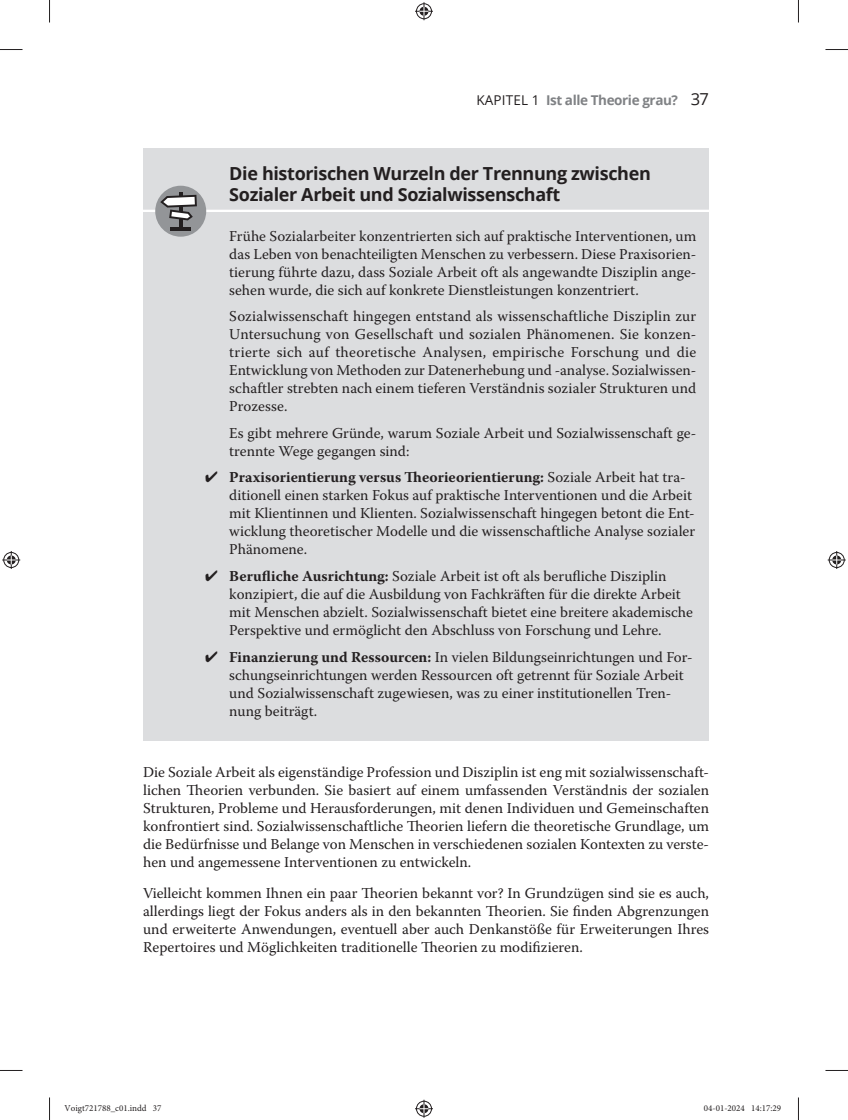
<style>
.page{position:relative;width:848px;height:1120px;background:#fff}
.page>*{position:absolute;margin:0;border:0;box-sizing:border-box;transform-origin:0 0}
.t1{font:700 18px/21px "Open Sans";letter-spacing:-.02em;color:#231f20}
.t2{font:15px/18px "Warnock Pro";color:#231f20;text-align:justify}
.t3{font:700 13.5px "Open Sans";letter-spacing:-.03em;color:#808285}
.t4{font:9px "Minion Pro";color:#231f20}
.s1{font-weight:400;color:#231f20}
.s2{font-weight:400;font-size:16.5px;color:#231f20}
.s3{font-weight:700}
</style>
<div class="page">
<div style="left:143px;top:148px;width:566px;height:78px;background:#dcdddf"></div>
<hr style="left:56px;top:210px;width:653px;height:3px;background:#fff">
<div style="left:143px;top:212px;width:566px;height:108px;background:#dcdddf"></div>
<div style="left:143px;top:292px;width:566px;height:144px;background:#dcdddf"></div>
<div style="left:143px;top:409px;width:566px;height:72px;background:#dcdddf"></div>
<div style="left:143px;top:453px;width:566px;height:126px;background:#dcdddf"></div>
<div style="left:143px;top:552px;width:566px;height:108px;background:#dcdddf"></div>
<div style="left:143px;top:632px;width:566px;height:108px;background:#dcdddf"></div>
<div style="left:155px;top:186px;width:51px;height:51px;background:#939598;border-radius:50%"></div>
<hr style="left:179px;top:192px;width:3px;height:36px;background:#231f20">
<hr style="left:170px;top:227px;width:21px;height:4px;background:#231f20">
<svg style="left:160px;top:195px;width:37px;height:25px"></svg>
<svg style="left:0;top:49px;width:22px;height:1px"></svg>
<svg style="left:825px;top:49px;width:22px;height:1px"></svg>
<svg style="left:0;top:1070px;width:22px;height:1px"></svg>
<svg style="left:825px;top:1070px;width:22px;height:1px"></svg>
<svg style="left:49px;top:0;width:1px;height:23px"></svg>
<svg style="left:49px;top:1097px;width:1px;height:22px"></svg>
<svg style="left:798px;top:0;width:1px;height:23px"></svg>
<svg style="left:798px;top:1097px;width:1px;height:22px"></svg>
<svg style="left:415px;top:2px;width:18px;height:18px"></svg>
<svg style="left:415px;top:1099px;width:18px;height:18px"></svg>
<svg style="left:2px;top:551px;width:18px;height:18px"></svg>
<svg style="left:827px;top:551px;width:18px;height:18px"></svg>
<p class="t3" style="left:476px;top:90px;width:234px"><span class="s1">KAPITEL 1</span> Ist alle Theorie grau? <span class="s2">37</span></p>
<p class="t1" style="left:229px;top:162px;width:423px">Die historischen Wurzeln der Trennung zwischen<br>Sozialer Arbeit und Sozialwissenschaft</p>
<p class="t2" style="left:229px;top:227px;width:468px">Frühe Sozialarbeiter konzentrierten sich auf praktische Interventionen, um das Leben von benachteiligten Menschen zu verbessern. Diese Praxisorien&shy;tierung führte dazu, dass Soziale Arbeit oft als angewandte Disziplin ange&shy;sehen wurde, die sich auf konkrete Dienstleistungen konzentriert.</p>
<p class="t2" style="left:229px;top:307px;width:468px">Sozialwissenschaft hingegen entstand als wissenschaftliche Disziplin zur Untersuchung von Gesellschaft und sozialen Phänomenen. Sie konzen&shy;trierte sich auf theoretische Analysen, empirische Forschung und die Entwicklung von Methoden zur Datenerhebung und -analyse. Sozialwissen&shy;schaftler strebten nach einem tieferen Verständnis sozialer Strukturen und Prozesse.</p>
<p class="t2" style="left:229px;top:424px;width:468px">Es gibt mehrere Gründe, warum Soziale Arbeit und Sozialwissenschaft ge&shy;trennte Wege gegangen sind:</p>
<p class="t2" style="left:229px;top:468px;width:467px;text-align:left;text-indent:-24px">✔ <span class="s3">Praxisorientierung versus Theorieorientierung:</span> Soziale Arbeit hat tra&shy;ditionell einen starken Fokus auf praktische Interventionen und die Arbeit mit Klientinnen und Klienten. Sozialwissenschaft hingegen betont die Ent&shy;wicklung theoretischer Modelle und die wissenschaftliche Analyse sozialer Phänomene.</p>
<p class="t2" style="left:229px;top:567px;width:465px;text-align:left;text-indent:-24px">✔ <span class="s3">Berufliche Ausrichtung:</span> Soziale Arbeit ist oft als berufliche Disziplin konzipiert, die auf die Ausbildung von Fachkräften für die direkte Arbeit mit Menschen abzielt. Sozialwissenschaft bietet eine breitere akademische Perspektive und ermöglicht den Abschluss von Forschung und Lehre.</p>
<p class="t2" style="left:229px;top:647px;width:464px;text-align:left;text-indent:-24px">✔ <span class="s3">Finanzierung und Ressourcen:</span> In vielen Bildungseinrichtungen und For&shy;schungseinrichtungen werden Ressourcen oft getrennt für Soziale Arbeit und Sozialwissenschaft zugewiesen, was zu einer institutionellen Tren&shy;nung beiträgt.</p>
<p class="t2" style="left:143px;top:763px;width:567px">Die Soziale Arbeit als eigenständige Profession und Disziplin ist eng mit sozialwissenschaft&shy;lichen Theorien verbunden. Sie basiert auf einem umfassenden Verständnis der sozialen Strukturen, Probleme und Herausforderungen, mit denen Individuen und Gemeinschaften konfrontiert sind. Sozialwissenschaftliche Theorien liefern die theoretische Grundlage, um die Bedürfnisse und Belange von Menschen in verschiedenen sozialen Kontexten zu verste&shy;hen und angemessene Interventionen zu entwickeln.</p>
<p class="t2" style="left:143px;top:883px;width:567px">Vielleicht kommen Ihnen ein paar Theorien bekannt vor? In Grundzügen sind sie es auch, allerdings liegt der Fokus anders als in den bekannten Theorien. Sie finden Abgrenzungen und erweiterte Anwendungen, eventuell aber auch Denkanstöße für Erweiterungen Ihres Repertoires und Möglichkeiten traditionelle Theorien zu modifizieren.</p>
<p class="t4" style="left:64px;top:1102px;width:98px">Voigt721788_c01.indd 37</p>
<p class="t4" style="left:703px;top:1102px;width:79px">04-01-2024 14:17:29</p>
</div>
